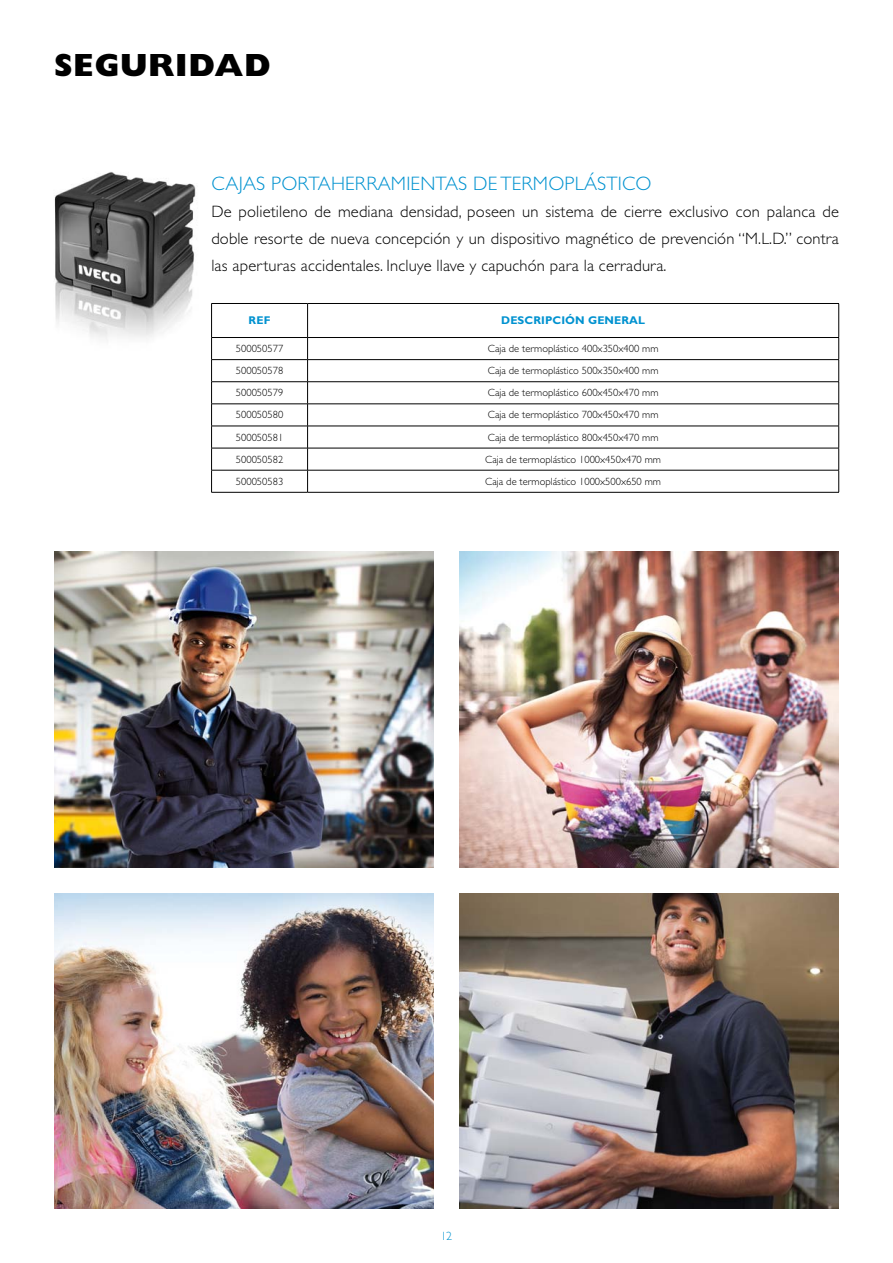
<style>
.page{position:relative;width:893px;height:1263px;background:#fff}
.page>*{position:absolute;margin:0;border:0;box-sizing:border-box;transform-origin:0 0}
.t1{font:800 32.25px "Gill Sans Std";color:#000}
.t2{font:300 19.5px "Gill Sans Std";color:#0092d0}
.t3{font:300 16.5px/27px "Gill Sans Std";letter-spacing:.01em;color:#000;text-align:justify}
.t4{font:300 12px "Gill Sans Std";color:#0092d0}
.t5{font:700 11.25px "Gill Sans Std";letter-spacing:.01em;color:#0092d0}
.t6{font:300 10.5px "Gill Sans Std";color:#000}
</style>
<div class="page">
<img style="left:54px;top:172px;width:142px;height:168px">
<img style="left:54px;top:893px;width:380px;height:316px">
<img style="left:54px;top:552px;width:380px;height:315px">
<img style="left:459px;top:552px;width:380px;height:315px">
<hr style="left:211px;top:303px;width:97px;height:1px;background:#000">
<hr style="left:211px;top:304px;width:1px;height:33px;background:#000">
<hr style="left:308px;top:303px;width:531px;height:1px;background:#000">
<hr style="left:307px;top:304px;width:1px;height:33px;background:#000">
<hr style="left:838px;top:304px;width:1px;height:33px;background:#000">
<hr style="left:211px;top:337px;width:97px;height:1px;background:#000">
<hr style="left:308px;top:337px;width:531px;height:1px;background:#000">
<hr style="left:211px;top:359px;width:97px;height:1px;background:#000">
<hr style="left:308px;top:359px;width:531px;height:1px;background:#000">
<hr style="left:211px;top:381px;width:97px;height:1px;background:#000">
<hr style="left:308px;top:381px;width:531px;height:1px;background:#000">
<hr style="left:211px;top:404px;width:97px;height:1px;background:#000">
<hr style="left:308px;top:404px;width:531px;height:1px;background:#000">
<hr style="left:211px;top:426px;width:97px;height:1px;background:#000">
<hr style="left:308px;top:426px;width:531px;height:1px;background:#000">
<hr style="left:211px;top:448px;width:97px;height:1px;background:#000">
<hr style="left:308px;top:448px;width:531px;height:1px;background:#000">
<hr style="left:211px;top:470px;width:97px;height:1px;background:#000">
<svg style="left:211px;top:338px;width:1px;height:154px"></svg>
<hr style="left:308px;top:470px;width:531px;height:1px;background:#000">
<svg style="left:307px;top:338px;width:1px;height:154px"></svg>
<svg style="left:838px;top:338px;width:1px;height:154px"></svg>
<hr style="left:211px;top:492px;width:97px;height:1px;background:#000">
<hr style="left:308px;top:492px;width:531px;height:1px;background:#000">
<img style="left:459px;top:893px;width:380px;height:316px">
<h1 class="t1" style="left:54px;top:46px;width:120px">SEGURIDAD</h1>
<h2 class="t2" style="left:211px;top:173px;width:26px">Cajas</h2>
<h2 class="t2" style="left:271px;top:173px;width:13px">portaherramientas</h2>
<h2 class="t2" style="left:473px;top:173px;width:40px">de termoplástico</h2>
<p class="t3" style="left:211px;top:198px;width:629px">De polietileno de mediana densidad, poseen un sistema de cierre exclusivo con palanca de doble resorte de nueva concepción y un dispositivo magnético de prevención “M.L.D.” contra las aperturas accidentales. Incluye llave y capuchón para la cerradura.</p>
<p class="t5" style="left:249px;top:314px;width:23px">REF</p>
<p class="t5" style="left:501px;top:314px;width:145px">DESCRIPCIÓN GENERAL</p>
<p class="t6" style="left:236px;top:343px;width:49px">500050577</p>
<p class="t6" style="left:488px;top:343px;width:172px">Caja de termoplástico 400x350x400 mm</p>
<p class="t6" style="left:236px;top:365px;width:49px">500050578</p>
<p class="t6" style="left:488px;top:365px;width:172px">Caja de termoplástico 500x350x400 mm</p>
<p class="t6" style="left:236px;top:387px;width:49px">500050579</p>
<p class="t6" style="left:488px;top:387px;width:172px">Caja de termoplástico 600x450x470 mm</p>
<p class="t6" style="left:236px;top:409px;width:49px">500050580</p>
<p class="t6" style="left:488px;top:409px;width:172px">Caja de termoplástico 700x450x470 mm</p>
<p class="t6" style="left:236px;top:431px;width:49px">500050581</p>
<p class="t6" style="left:488px;top:431px;width:172px">Caja de termoplástico 800x450x470 mm</p>
<p class="t6" style="left:236px;top:453px;width:49px">500050582</p>
<p class="t6" style="left:485px;top:453px;width:177px">Caja de termoplástico 1000x450x470 mm</p>
<p class="t6" style="left:236px;top:475px;width:49px">500050583</p>
<p class="t6" style="left:485px;top:475px;width:177px">Caja de termoplástico 1000x500x650 mm</p>
<p class="t4" style="left:441px;top:1229px;width:13px">12</p>
</div>
